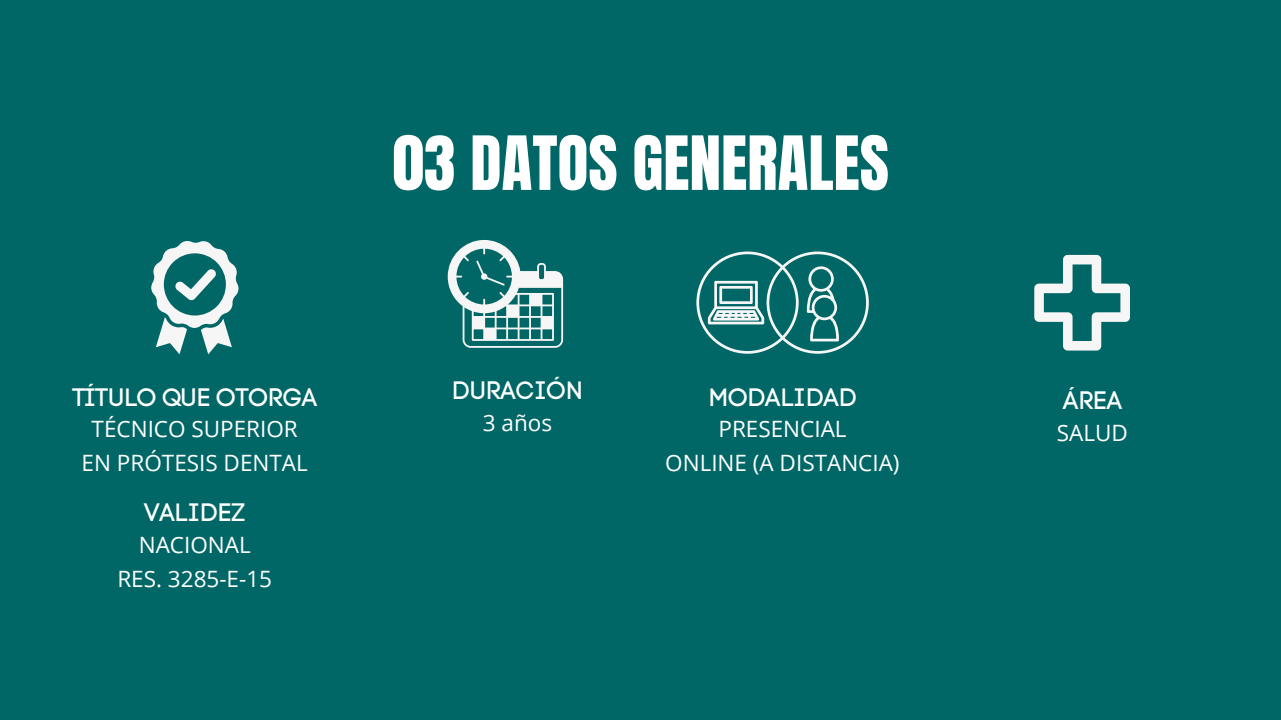
<style>
.page{position:relative;width:1281px;height:720px;background:#006766}
.page>*{position:absolute;margin:0;border:0;box-sizing:border-box;transform-origin:0 0}
.t1{font:63.5px "Anton";color:#fff}
.t2{font:25px "Code Pro Normal LC";letter-spacing:-.02em;color:#fff}
.t3{font:22.5px/33.8px "Open Sans";color:#fff;text-align:center}
</style>
<div class="page">
<svg style="left:151px;top:241px;width:87px;height:113px"></svg>
<svg style="left:448px;top:240px;width:115px;height:108px"></svg>
<svg style="left:696px;top:252px;width:173px;height:102px"></svg>
<svg style="left:1034px;top:255px;width:96px;height:96px"></svg>
<p class="t2" style="left:72px;top:382px;width:247px">TÍTULO QUE OTORGA</p>
<p class="t3" style="left:82px;top:412px;width:228px">TÉCNICO SUPERIOR<br>EN PRÓTESIS DENTAL</p>
<p class="t2" style="left:144px;top:498px;width:103px">VALIDEZ</p>
<p class="t3" style="left:117px;top:527px;width:156px">NACIONAL<br>RES. 3285-E-15</p>
<h1 class="t1" style="left:393px;top:118px;width:498px">03 DATOS GENERALES</h1>
<p class="t2" style="left:452px;top:376px;width:133px">DURACIÓN</p>
<p class="t3" style="left:483px;top:405px;width:71px">3 años</p>
<p class="t2" style="left:708px;top:382px;width:150px">MODALIDAD</p>
<p class="t3" style="left:665px;top:412px;width:236px">PRESENCIAL<br>ONLINE (A DISTANCIA)</p>
<p class="t2" style="left:1063px;top:385px;width:61px">ÁREA</p>
<p class="t3" style="left:1057px;top:415px;width:73px">SALUD</p>
</div>
